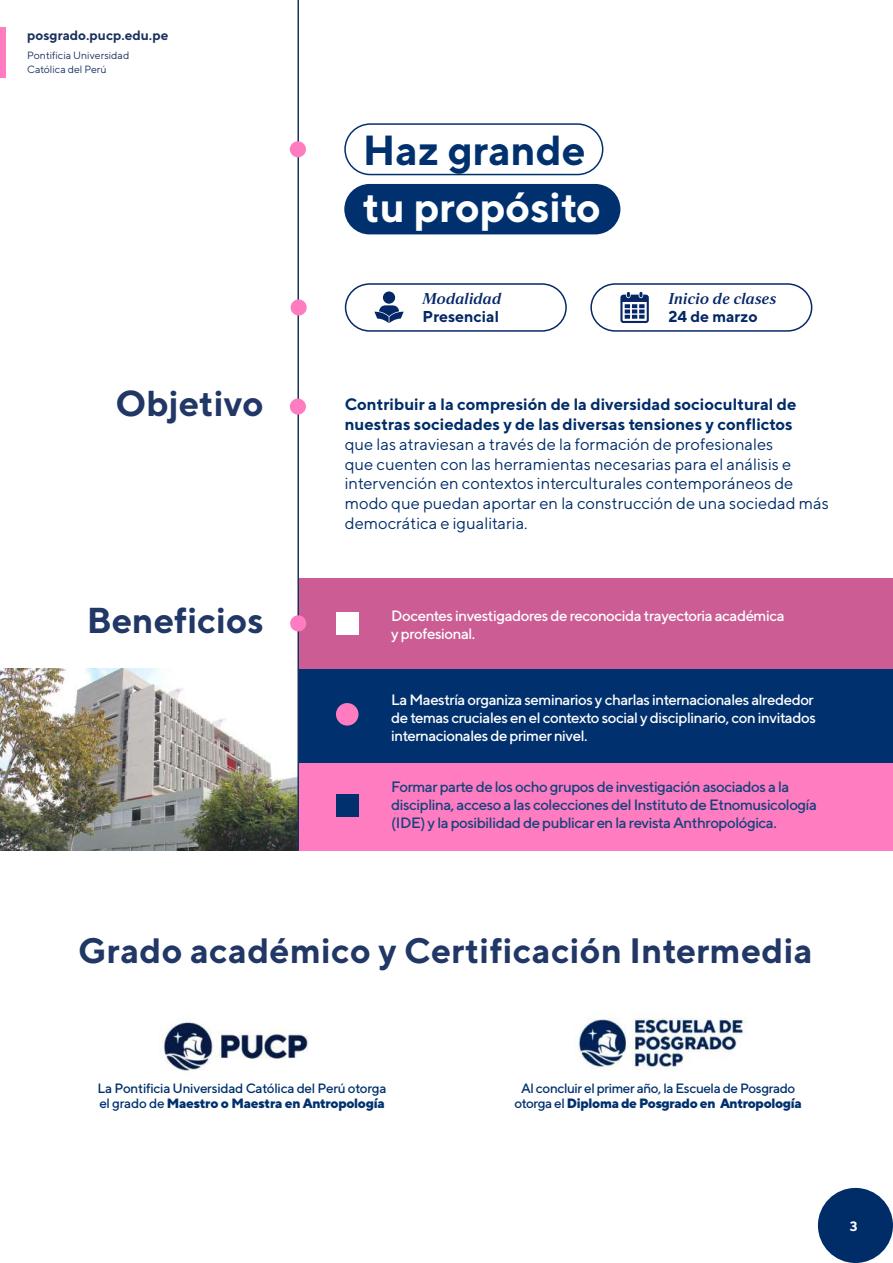
<style>
.page{position:relative;width:893px;height:1263px;background:#fff}
.page>*{position:absolute;margin:0;border:0;box-sizing:border-box;transform-origin:0 0}
.t1{font:700 42px "TT Norms";color:#fff}
.t2{font:700 42px "TT Norms";color:#00316e}
.t3{font:700 36px "TT Norms";color:#213766}
.t4{font:700 35.25px "TT Norms";letter-spacing:.01em;color:#213766}
.t5{font:16.5px/19.8px "TT Norms";color:#002d68}
.t6{font:700 16.5px/19.8px "TT Norms";color:#002d68}
.t7{font:15.75px "Strato Pro Demi Bold It";color:#062766}
.t8{font:700 15.75px "TT Norms";color:#062766}
.t9{font:500 15px/18px "TT Norms";letter-spacing:-.03em;color:#fff}
.t10{font:500 15px/18px "TT Norms";letter-spacing:-.03em;color:#14427b}
.t11{font:500 13.5px/15px "TT Norms";letter-spacing:-.03em;color:#00316e}
.t12{font:700 13.5px "TT Norms";color:#1b315d}
.t13{font:700 13.5px "TT Norms";color:#fff}
.t14{font:10.5px/13.8px "TT Norms";color:#1b315d}
.s1{font-weight:800}
</style>
<div class="page">
<div style="left:818px;top:1188px;width:75px;height:75px;background:#002d68;border-radius:50%"></div>
<div style="left:0;top:28px;width:5px;height:50px;background:#ff7cc1"></div>
<div style="left:344px;top:123px;width:259px;height:52px;border:2px solid #00316e;border-radius:25px"></div>
<div style="left:344px;top:184px;width:276px;height:50px;background:#00316e;border-radius:25px"></div>
<svg style="left:344px;top:283px;width:223px;height:49px"></svg>
<svg style="left:590px;top:283px;width:223px;height:49px"></svg>
<img style="left:0;top:668px;width:297px;height:183px">
<div style="left:299px;top:754px;width:594px;height:97px;background:#ff7cc1"></div>
<div style="left:299px;top:666px;width:594px;height:97px;background:#00316e"></div>
<div style="left:299px;top:578px;width:594px;height:90px;background:#cc5d94"></div>
<div style="left:336px;top:612px;width:22px;height:23px;background:#fff"></div>
<div style="left:336px;top:794px;width:22px;height:22px;background:#00316e"></div>
<div style="left:336px;top:703px;width:22px;height:22px;background:#ff7cc1;border-radius:50%"></div>
<hr style="left:297px;top:0;width:2px;height:851px;background:#1b315d">
<div style="left:290px;top:615px;width:16px;height:16px;background:#ff7cc1;border-radius:50%"></div>
<div style="left:290px;top:398px;width:16px;height:17px;background:#ff7cc1;border-radius:50%"></div>
<div style="left:290px;top:141px;width:16px;height:16px;background:#ff7cc1;border-radius:50%"></div>
<div style="left:291px;top:299px;width:16px;height:16px;background:#ff7cc1;border-radius:50%"></div>
<img style="left:159px;top:1016px;width:588px;height:55px">
<p class="t12" style="left:27px;top:27px;width:143px">posgrado.pucp.edu.pe</p>
<p class="t14" style="left:27px;top:48px;width:104px">Pontificia Universidad<br>Católica del Perú</p>
<h2 class="t3" style="left:116px;top:381px;width:150px">Objetivo</h2>
<h1 class="t2" style="left:363px;top:124px;width:225px">Haz grande</h1>
<h1 class="t1" style="left:363px;top:181px;width:240px">tu propósito</h1>
<p class="t7" style="left:423px;top:289px;width:80px">Modalidad</p>
<p class="t8" style="left:423px;top:307px;width:78px">Presencial</p>
<p class="t7" style="left:668px;top:289px;width:110px">Inicio de clases</p>
<p class="t8" style="left:668px;top:307px;width:91px">24 de marzo</p>
<p class="t6" style="left:345px;top:394px;width:453px">Contribuir a la compresión de la diversidad sociocultural de nuestras sociedades y de las diversas tensiones y conflictos</p>
<p class="t5" style="left:345px;top:434px;width:486px">que las atraviesan a través de la formación de profesionales<br>que cuenten con las herramientas necesarias para el análisis e intervención en contextos interculturales contemporáneos de modo que puedan aportar en la construcción de una sociedad más democrática e igualitaria.</p>
<h2 class="t3" style="left:87px;top:597px;width:178px">Beneficios</h2>
<p class="t9" style="left:391px;top:606px;width:395px">Docentes investigadores de reconocida trayectoria académica y profesional.</p>
<p class="t9" style="left:391px;top:691px;width:426px">La Maestría organiza seminarios y charlas internacionales alrededor de temas cruciales en el contexto social y disciplinario, con invitados internacionales de primer nivel.</p>
<p class="t10" style="left:391px;top:777px;width:427px">Formar parte de los ocho grupos de investigación asociados a la disciplina, acceso a las colecciones del Instituto de Etnomusicología (IDE) y la posibilidad de publicar en la revista Anthropológica.</p>
<h3 class="t4" style="left:78px;top:928px;width:736px">Grado académico y Certificación Intermedia</h3>
<p class="t11" style="left:98px;top:1081px;width:290px">La Pontificia Universidad Católica del Perú otorga el grado de <span class="s1">Maestro o Maestra en Antropología</span></p>
<p class="t11" style="left:514px;top:1081px;width:289px;text-align:center">Al concluir el primer año, la Escuela de Posgrado otorga el <span class="s1">Diploma de Posgrado en Antropología</span></p>
<p class="t13" style="left:850px;top:1218px;width:9px">3</p>
</div>
